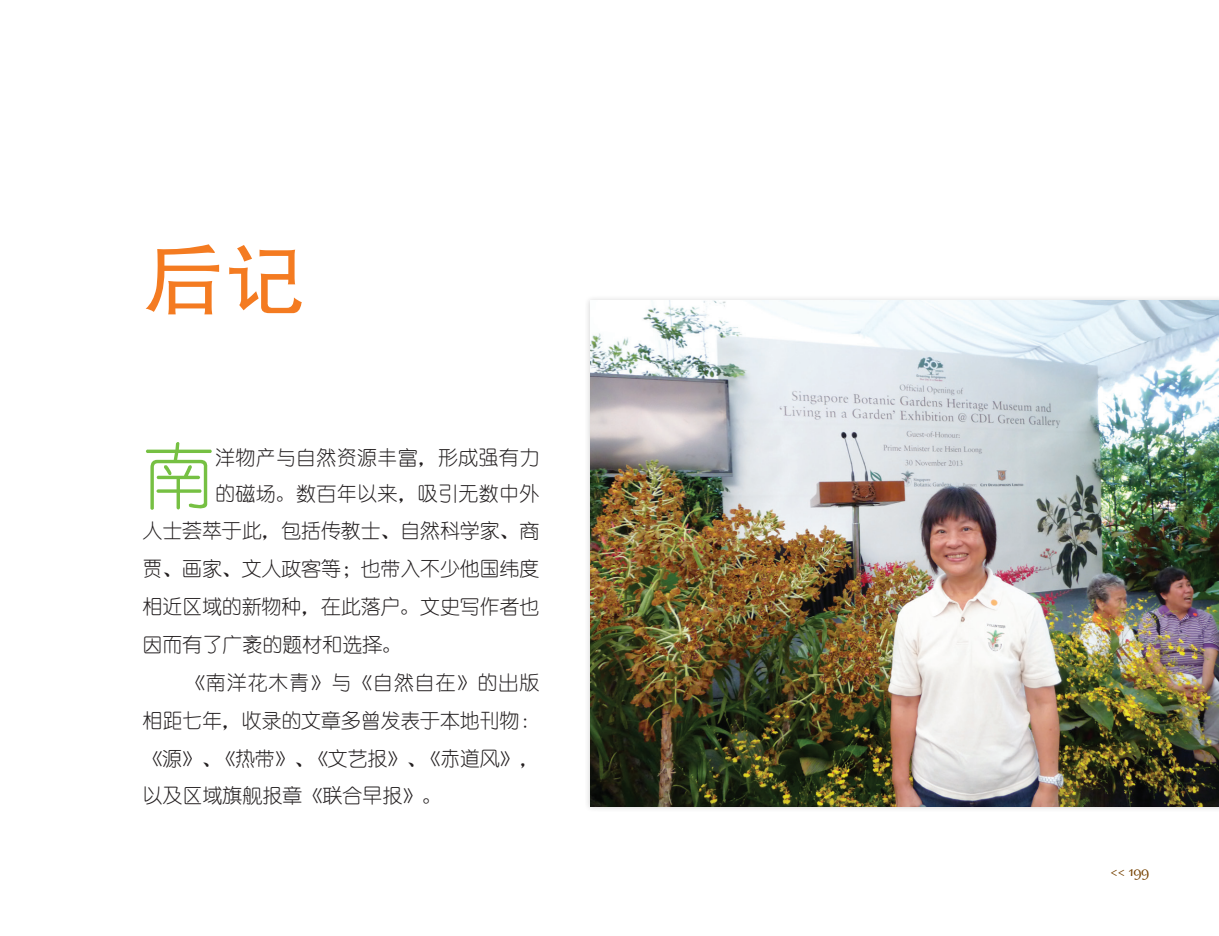
<style>
.page{position:relative;width:1219px;height:936px;background:#fff}
.page>*{position:absolute;margin:0;border:0;box-sizing:border-box;transform-origin:0 0}
.P1{font:80px "FZHTJW GB1 0";color:#f47b21}
.A_1st_BT{font:72.6px "You Yuan";color:#76c043}
.A_1st_BT-2{font:20px/37.8px "You Yuan";color:#231f20}
.A_bodytext{font:20px/37.8px "You Yuan";letter-spacing:-.01em;color:#231f20;text-align:justify}
.t1{font:20px "Bossa Nova MVB Std";color:#754100}
</style>
<div class="page">
<div style="left:585px;top:295px;width:634px;height:517px;background:#231f20;opacity:.2"></div>
<img style="left:590px;top:300px;width:629px;height:506px">
<p class="P1" style="left:143px;top:236px;width:163px">后记</p>
<p class="A_1st_BT" style="left:142px;top:437px;width:74px">南</p>
<p class="A_1st_BT-2" style="left:215px;top:438px;width:326px;line-height:36px">洋物产与自然资源丰富，形成强有力的磁场。数百年以来，吸引无数中外</p>
<p class="A_1st_BT-2" style="left:142px;top:511px;width:398px;text-align:justify">人士荟萃于此，包括传教士、自然科学家、商贾、画家、文人政客等；也带入不少他国纬度相近区域的新物种，在此落户。文史写作者也因而有了广袤的题材和选择。</p>
<p class="A_bodytext" style="left:142px;top:662px;width:398px;text-indent:43px">《南洋花木青》与《自然自在》的出版相距七年，收录的文章多曾发表于本地刊物：《源》、《热带》、《文艺报》、《赤道风》，以及区域旗舰报章《联合早报》。</p>
<p class="t1" style="left:1110px;top:860px;width:41px">&lt;&lt; 199</p>
</div>
